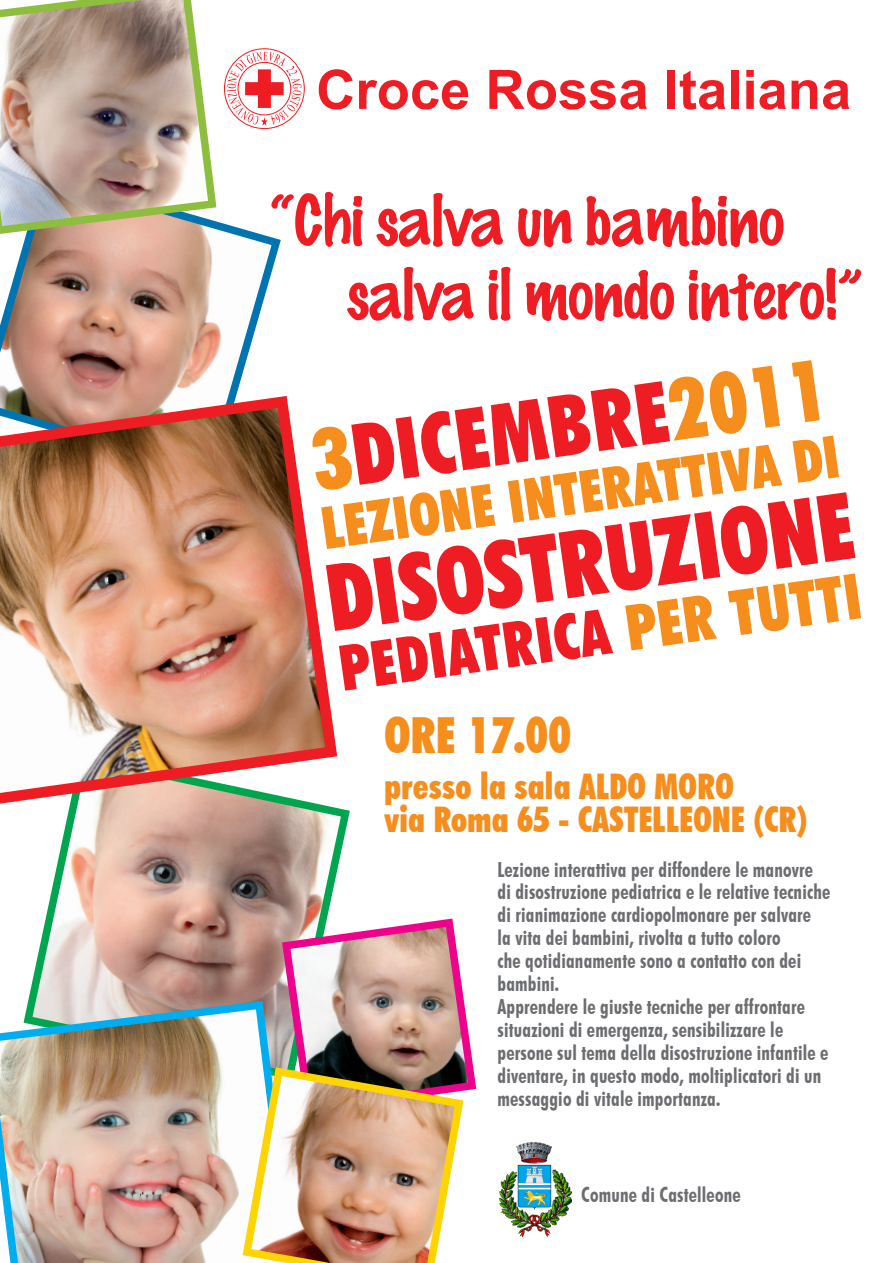
<style>
.page{position:relative;width:893px;height:1263px;background:#fff}
.page>*{position:absolute;margin:0;border:0;box-sizing:border-box;transform-origin:0 0}
.t1{font:900 condensed 93px "Futura BT";color:#ee1d23;scale:.92 1}
.t2{font:900 condensed 85.05px "Futura BT";color:#ee1d23;scale:.92 1}
.t3{font:900 condensed 63.3px "Futura BT";color:#ee1d23;scale:.92 1}
.t4{font:62.85px "Marker Felt Normal";color:#ee1d23}
.t5{font:900 condensed 58.8px "Futura BT";color:#f68e1e;scale:.92 1}
.t6{font:700 54.45px "Arial";color:#ee1d23}
.t7{font:900 condensed 49.8px "Futura BT";letter-spacing:.01em;color:#f68e1e;scale:.92 1}
.t8{font:900 condensed 35.25px "Futura BT";letter-spacing:.01em;color:#f68e1e;scale:.92 1}
.t9{font:700 condensed 20.85px/23px "Futura BT";letter-spacing:.01em;color:#6c6d70;scale:.92 1}
.s1{color:#f68e1e}
</style>
<div class="page">
<svg style="left:29px;top:809px;width:321px;height:188px;background:#c3ad9f"></svg>
<img style="left:0;top:997px;width:278px;height:266px">
<img style="left:278px;top:914px;width:199px;height:176px">
<img style="left:238px;top:1063px;width:230px;height:200px">
<svg style="left:0;top:222px;width:281px;height:168px"></svg>
<svg style="left:0;top:0;width:221px;height:239px;background:#b8aa98"></svg>
<img style="left:0;top:390px;width:343px;height:423px">
<svg style="left:224px;top:48px;width:81px;height:81px"></svg>
<img style="left:500px;top:1142px;width:71px;height:94px">
<p class="t6" style="left:316px;top:54px;width:537px">Croce Rossa Italiana</p>
<p class="t4" style="left:271px;top:192px;width:515px">“Chi salva un bambino</p>
<p class="t4" style="left:347px;top:265px;width:517px">salva il mondo intero!”</p>
<p class="t2" style="left:305px;top:410px;width:565px;rotate:-8deg"><span class="s1">3</span>DICEMBRE<span class="s1">2011</span></p>
<p class="t5" style="left:317px;top:493px;width:569px;rotate:-8deg">LEZIONE INTERATTIVA DI</p>
<p class="t1" style="left:319px;top:543px;width:579px;rotate:-8deg">DISOSTRUZIONE</p>
<p class="t3" style="left:334px;top:631px;width:573px;rotate:-8deg">PEDIATRICA <span class="s1">PER TUTTI</span></p>
<p class="t7" style="left:384px;top:705px;width:204px">ORE 17.00</p>
<p class="t8" style="left:384px;top:765px;width:381px">presso la sala ALDO MORO</p>
<p class="t8" style="left:384px;top:798px;width:461px">via Roma 65 - CASTELLEONE (CR)</p>
<p class="t9" style="left:497px;top:857px;width:363px">Lezione interattiva per diffondere le manovre di disostruzione pediatrica e le relative tecniche di rianimazione cardiopolmonare per salvare<br>la vita dei bambini, rivolta a tutto coloro<br>che qotidianamente sono a contatto con dei bambini.</p>
<p class="t9" style="left:497px;top:995px;width:361px">Apprendere le giuste tecniche per affrontare situazioni di emergenza, sensibilizzare le persone sul tema della disostruzione infantile e diventare, in questo modo, moltiplicatori di un messaggio di vitale importanza.</p>
<p class="t9" style="left:581px;top:1183px;width:175px">Comune di Castelleone</p>
</div>
